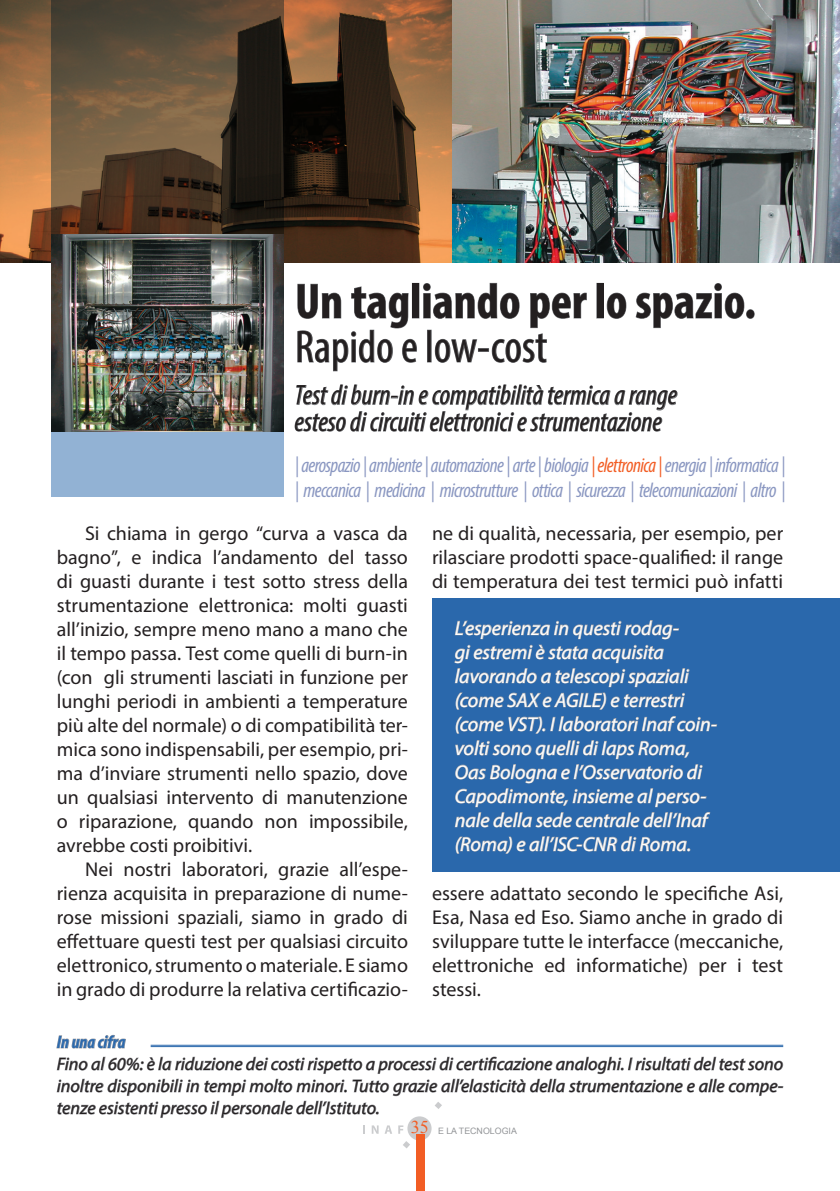
<style>
.page{position:relative;width:840px;height:1191px;background:#fff}
.page>*{position:absolute;margin:0;border:0;box-sizing:border-box;transform-origin:0 0}
.t1{font:700 condensed 50px "Myriad Pro";color:#231f20}
.t2{font:condensed 46px "Myriad Pro";color:#231f20}
.t3{font:italic condensed 28px/26.6px "Myriad Pro";color:#231f20}
.t4{font:italic condensed 20.8px/25px "Myriad Pro";letter-spacing:-.03em;color:#8a97c1}
.t5{font:20px/24px "Myriad Pro";color:#231f20;text-align:justify}
.t6{font:italic 20px/24px "Myriad Pro";color:#fff}
.t7{font:italic 18px/22px "Myriad Pro";color:#231f20;text-align:justify}
.t8{font:italic 700 condensed 18px "Myriad Pro";color:#2a68ac}
.t9{font:8.8px "Arial";color:#939598}
.s1{color:#f25d24}
.s2{font-family:"Times New Roman";font-size:18px;color:#f25d24}
</style>
<div class="page">
<img style="left:0;top:0;width:839px;height:263px">
<svg style="left:363px;top:1125px;width:2px;height:8px"></svg>
<svg style="left:371px;top:1125px;width:7px;height:8px"></svg>
<svg style="left:385px;top:1125px;width:7px;height:8px"></svg>
<svg style="left:398px;top:1125px;width:5px;height:8px"></svg>
<div style="left:407px;top:1116px;width:24px;height:24px;background:#cbccce;border-radius:50%"></div>
<svg style="left:403px;top:1141px;width:7px;height:7px"></svg>
<div style="left:415px;top:1134px;width:9px;height:57px;background:#f25d24"></div>
<svg style="left:51px;top:0;width:232px;height:497px;background:#605a53"></svg>
<svg style="left:294px;top:384px;width:383px;height:48px"></svg>
<svg style="left:56px;top:1034px;width:70px;height:15px"></svg>
<svg style="left:56px;top:1056px;width:727px;height:62px"></svg>
<div style="left:432px;top:598px;width:407px;height:274px;background:#2a68ac"></div>
<svg style="left:454px;top:620px;width:262px;height:208px"></svg>
<svg style="left:455px;top:836px;width:234px;height:18px"></svg>
<div style="left:596px;top:283px;width:7px;height:35px;border:1px solid #75777a"></div>
<svg style="left:606px;top:292px;width:20px;height:27px"></svg>
<svg style="left:635px;top:283px;width:109px;height:45px"></svg>
<div style="left:746px;top:310px;width:7px;height:8px;border:1px solid #75777a;border-radius:50%"></div>
<svg style="left:297px;top:282px;width:290px;height:90px"></svg>
<img style="left:51px;top:234px;width:232px;height:197px">
<hr style="left:150px;top:1045px;width:632px;height:1px;background:#2a68ac">
<hr style="left:150px;top:1046px;width:632px;height:1px;background:#2a68ac">
<h1 class="t1" style="left:295px;top:270px;width:462px">Un tagliando per lo spazio.</h1>
<h2 class="t2" style="left:295px;top:319px;width:253px">Rapido e low-cost</h2>
<h3 class="t3" style="left:294px;top:381px;width:384px">Test di burn-in e compatibilità termica a range esteso di circuiti elettronici e strumentazione</h3>
<p class="t4" style="left:295px;top:452px;width:491px">| aerospazio | ambiente | automazione | arte | biologia <span class="s1">| elettronica |</span> energia | informatica | | meccanica | medicina | microstrutture | ottica | sicurezza | telecomunicazioni | altro |</p>
<p class="t5" style="left:57px;top:520px;width:352px;text-indent:28px">Si chiama in gergo “curva a vasca da bagno”, e indica l’andamento del tasso di guasti durante i test sotto stress della strumentazione elettronica: molti guasti all’inizio, sempre meno mano a mano che il tempo passa. Test come quelli di burn-in (con gli strumenti lasciati in funzione per lunghi periodi in ambienti a temperature più alte del normale) o di compatibilità ter&shy;mica sono indispensabili, per esempio, pri&shy;ma d’inviare strumenti nello spazio, dove un qualsiasi intervento di manutenzione o riparazione, quando non impossibile, avrebbe costi proibitivi.</p>
<p class="t5" style="left:57px;top:856px;width:352px;text-indent:28px">Nei nostri laboratori, grazie all’espe&shy;rienza acquisita in preparazione di nume&shy;rose missioni spaziali, siamo in grado di effettuare questi test per qualsiasi circuito elettronico, strumento o materiale. E siamo in grado di produrre la relativa certificazio-</p>
<p class="t5" style="left:432px;top:520px;width:352px">ne di qualità, necessaria, per esempio, per rilasciare prodotti space-qualified: il range di temperatura dei test termici può infatti</p>
<p class="t6" style="left:454px;top:616px;width:264px">L’esperienza in questi rodag-<br>gi estremi è stata acquisita lavorando a telescopi spaziali (come SAX e AGILE) e terrestri (come VST). I laboratori Inaf coin&shy;volti sono quelli di Iaps Roma,<br>Oas Bologna e l’Osservatorio di<br>Capodimonte, insieme al perso&shy;nale della sede centrale dell’Inaf (Roma) e all’ISC-CNR di Roma.</p>
<p class="t5" style="left:432px;top:880px;width:352px">essere adattato secondo le specifiche Asi, Esa, Nasa ed Eso. Siamo anche in grado di sviluppare tutte le interfacce (meccaniche, elettroniche ed informatiche) per i test stessi.</p>
<p class="t8" style="left:57px;top:1030px;width:70px">In una cifra</p>
<p class="t7" style="left:57px;top:1052px;width:727px">Fino al 60%: è la riduzione dei costi rispetto a processi di certificazione analoghi. I risultati del test sono inoltre disponibili in tempi molto minori. Tutto grazie all’elasticità della strumentazione e alle compe&shy;tenze esistenti presso il personale dell’Istituto.</p>
<p class="t9" style="left:411px;top:1125px;width:107px"><span class="s2">35</span> E LA TECNOLOGIA</p>
</div>
